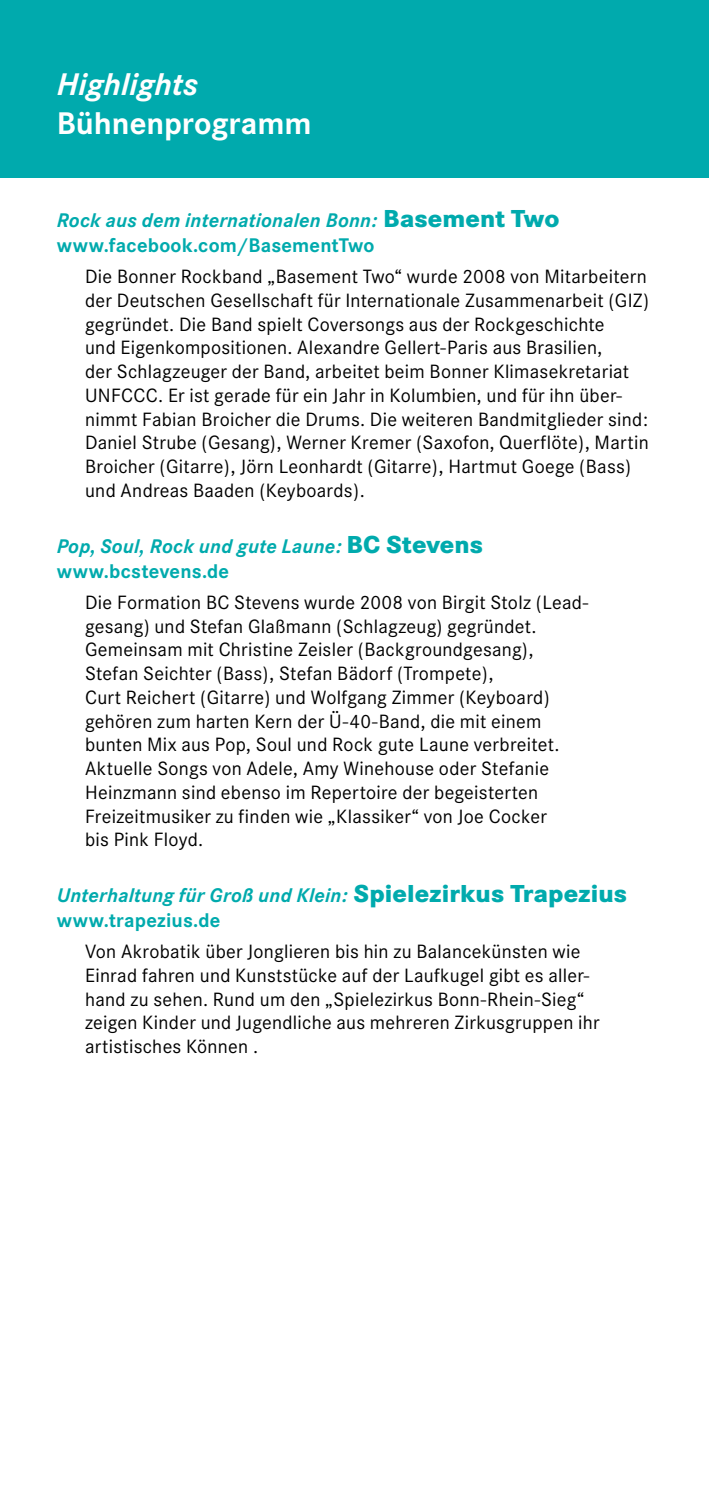
<style>
.page{position:relative;width:709px;height:1489px;background:#fff}
.page>*{position:absolute;margin:0;border:0;box-sizing:border-box;transform-origin:0 0}
.t1{font:700 32.5px "Corporate S";color:#fff}
.t2{font:italic 700 32.5px "Corporate S";color:#fff}
.t3{font:italic 700 20.5px/25px "Corporate S";letter-spacing:.01em;color:#00aaad}
.t4{font:20px/23.8px "Corporate S";letter-spacing:.015em;color:#000}
.s1{font-weight:800;font-style:normal;font-size:25.5px}
.s2{font-style:normal}
</style>
<div class="page">
<div style="left:0;top:0;width:709px;height:177px;background:#00aaad"></div>
<hr style="left:708px;top:0;width:1px;height:177px;background:#0076a3">
<h1 class="t2" style="left:57px;top:66px;width:143px">Highlights</h1>
<h1 class="t1" style="left:57px;top:104px;width:256px">Bühnenprogramm</h1>
<p class="t3" style="left:57px;top:208px;width:504px">Rock aus dem internationalen Bonn: <span class="s1">Basement Two </span><span class="s2">www.facebook.com/BasementTwo</span></p>
<p class="t4" style="left:85px;top:265px;width:565px">Die Bonner Rockband „Basement Two“ wurde 2008 von Mitarbeitern der Deutschen Gesellschaft für Internationale Zusammenarbeit (GIZ) gegründet. Die Band spielt Coversongs aus der Rockgeschichte<br>und Eigenkompositionen. Alexandre Gellert-Paris aus Brasilien,<br>der Schlagzeuger der Band, arbeitet beim Bonner Klimasekretariat UNFCCC. Er ist gerade für ein Jahr in Kolumbien, und für ihn über&shy;nimmt Fabian Broicher die Drums. Die weiteren Bandmitglieder sind:<br>Daniel Strube (Gesang), Werner Kremer (Saxofon, Querflöte), Martin Broicher (Gitarre), Jörn Leonhardt (Gitarre), Hartmut Goege (Bass) und Andreas Baaden (Keyboards).</p>
<p class="t3" style="left:57px;top:533px;width:428px">Pop, Soul, Rock und gute Laune: <span class="s1">BC Stevens </span><span class="s2">www.bcstevens.de</span></p>
<p class="t4" style="left:85px;top:590px;width:505px">Die Formation BC Stevens wurde 2008 von Birgit Stolz (Lead&shy;gesang) und Stefan Glaßmann (Schlagzeug) gegründet.<br>Gemeinsam mit Christine Zeisler (Backgroundgesang), Stefan Seichter (Bass), Stefan Bädorf (Trompete),<br>Curt Reichert (Gitarre) und Wolfgang Zimmer (Keyboard) gehören zum harten Kern der Ü-40-Band, die mit einem bunten Mix aus Pop, Soul und Rock gute Laune verbreitet.<br>Aktuelle Songs von Adele, Amy Winehouse oder Stefanie Heinzmann sind ebenso im Repertoire der begeisterten Freizeitmusiker zu finden wie „Klassiker“ von Joe Cocker<br>bis Pink Floyd.</p>
<p class="t3" style="left:57px;top:883px;width:572px">Unterhaltung für Groß und Klein: <span class="s1">Spielezirkus Trapezius </span><span class="s2">www.trapezius.de</span></p>
<p class="t4" style="left:85px;top:939px;width:516px">Von Akrobatik über Jonglieren bis hin zu Balancekünsten wie Einrad fahren und Kunststücke auf der Laufkugel gibt es aller&shy;hand zu sehen. Rund um den „Spielezirkus Bonn-Rhein-Sieg“ zeigen Kinder und Jugendliche aus mehreren Zirkusgruppen ihr artistisches Können .</p>
</div>
